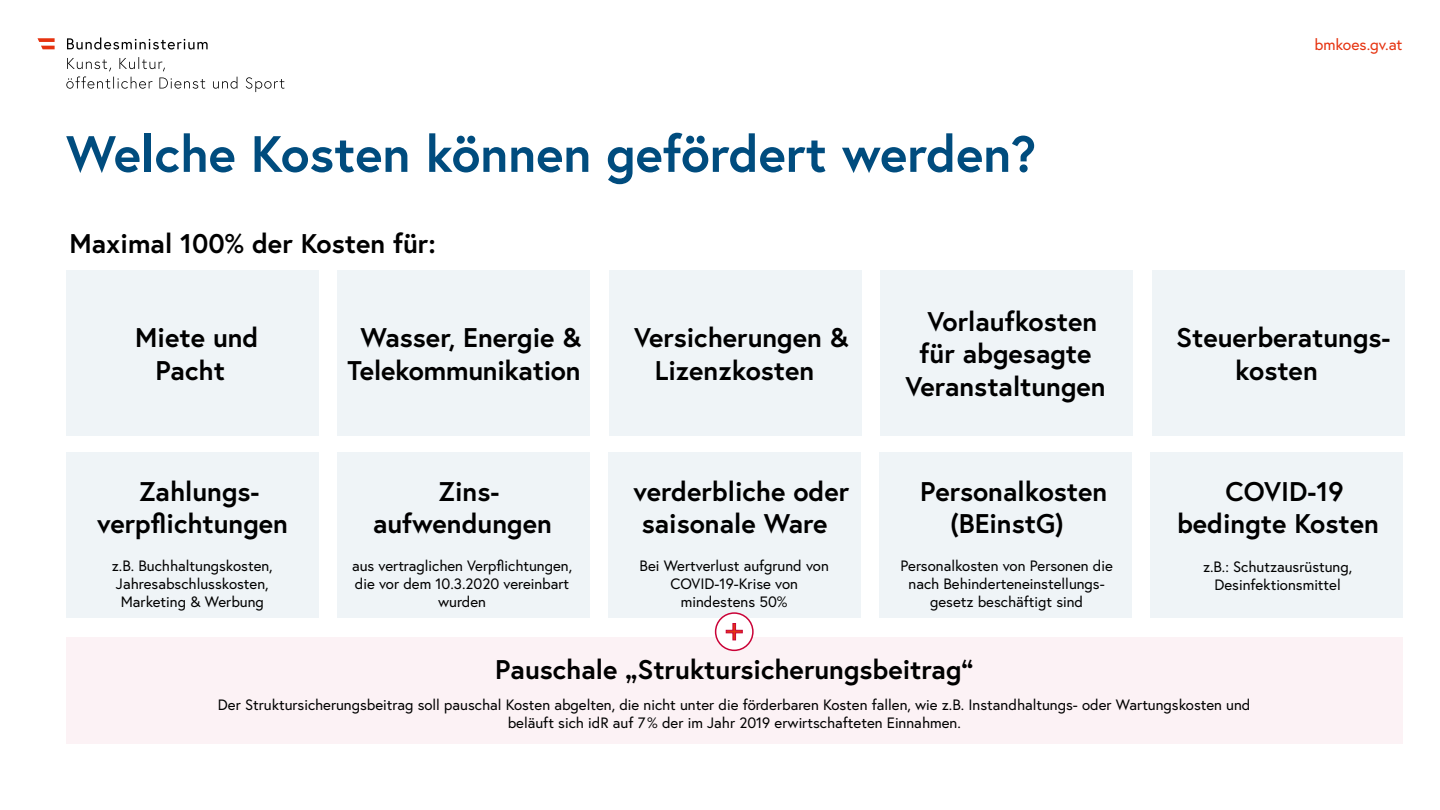
<style>
.page{position:relative;width:1440px;height:810px;background:#fff}
.page>*{position:absolute;margin:0;border:0;box-sizing:border-box;transform-origin:0 0}
.t1{font:700 51px "Europa Austria";color:#004c7e}
.t2{font:700 27px/32.4px "Europa Austria";color:#000;text-align:center}
.t3{font:15.67px "Europa Austria";letter-spacing:-.005em;color:#e6320f}
.t4{font:15px/18px "Europa Austria";color:#000;text-align:center}
</style>
<div class="page">
<svg style="left:66px;top:57px;width:219px;height:35px"></svg>
<svg style="left:67px;top:37px;width:141px;height:13px"></svg>
<svg style="left:38px;top:38px;width:17px;height:11px"></svg>
<div style="left:66px;top:270px;width:253px;height:166px;background:#eff4f7"></div>
<div style="left:337px;top:270px;width:253px;height:166px;background:#eff4f7"></div>
<div style="left:609px;top:270px;width:253px;height:166px;background:#eff4f7"></div>
<div style="left:880px;top:270px;width:253px;height:166px;background:#eff4f7"></div>
<div style="left:1152px;top:270px;width:252px;height:166px;background:#eff4f7"></div>
<div style="left:66px;top:453px;width:253px;height:165px;background:#eff4f7"></div>
<div style="left:337px;top:453px;width:253px;height:165px;background:#eff4f7"></div>
<div style="left:608px;top:453px;width:253px;height:165px;background:#eff4f7"></div>
<div style="left:66px;top:637px;width:1336px;height:106px;background:#fcf2f5"></div>
<div style="left:879px;top:453px;width:253px;height:165px;background:#eff4f7"></div>
<div style="left:1150px;top:453px;width:252px;height:165px;background:#eff4f7"></div>
<div style="left:716px;top:613px;width:37px;height:37px;background:#fff;border-radius:50%"></div>
<div style="left:715px;top:612px;width:39px;height:39px;border:2px solid #ca0237;border-radius:50%"></div>
<svg style="left:725px;top:623px;width:18px;height:18px"></svg>
<h2 class="t1" style="left:66px;top:119px;width:972px">Welche Kosten können gefördert werden?</h2>
<h3 class="t2" style="left:70px;top:226px;width:368px">Maximal 100% der Kosten für:</h3>
<p class="t2" style="left:135px;top:321px;width:125px">Miete und<br>Pacht</p>
<p class="t2" style="left:634px;top:321px;width:216px">Versicherungen &amp;<br>Lizenzkosten</p>
<p class="t2" style="left:348px;top:321px;width:235px">Wasser, Energie &amp;<br>Telekommunikation</p>
<p class="t2" style="left:905px;top:304px;width:202px">Vorlaufkosten für abgesagte<br>Veranstaltungen</p>
<p class="t3" style="left:1314px;top:34px;width:90px">bmkoes.gv.at</p>
<p class="t2" style="left:1176px;top:321px;width:216px">Steuerberatungs&shy;kosten</p>
<p class="t2" style="left:634px;top:475px;width:217px;text-align:left">verderbliche oder saisonale Ware</p>
<p class="t2" style="left:920px;top:475px;width:189px">Personalkosten (BEinstG)</p>
<p class="t2" style="left:1177px;top:475px;width:203px">COVID-19 bedingte Kosten</p>
<p class="t2" style="left:97px;top:475px;width:192px">Zahlungs&shy;verpflichtungen</p>
<p class="t4" style="left:112px;top:557px;width:162px">z.B. Buchhaltungskosten,<br>Jahresabschlusskosten,<br>Marketing &amp; Werbung</p>
<p class="t4" style="left:352px;top:557px;width:222px">aus vertraglichen Verpflichtungen, die vor dem 10.3.2020 vereinbart wurden</p>
<p class="t4" style="left:640px;top:557px;width:191px">Bei Wertverlust aufgrund von<br>COVID-19-Krise von mindestens 50%</p>
<p class="t4" style="left:900px;top:557px;width:214px">Personalkosten von Personen die nach Behinderteneinstellungs&shy;gesetz beschäftigt sind</p>
<p class="t4" style="left:1203px;top:558px;width:151px">z.B.: Schutzausrüstung,<br>Desinfektionsmittel</p>
<p class="t2" style="left:373px;top:475px;width:180px">Zins&shy;aufwendungen</p>
<h3 class="t2" style="left:495px;top:653px;width:480px">Pauschale „Struktursicherungsbeitrag“</h3>
<p class="t4" style="left:218px;top:695px;width:1034px">Der Struktursicherungsbeitrag soll pauschal Kosten abgelten, die nicht unter die förderbaren Kosten fallen, wie z.B. Instandhaltungs- oder Wartungskosten und beläuft sich idR auf 7% der im Jahr 2019 erwirtschafteten Einnahmen.</p>
</div>
